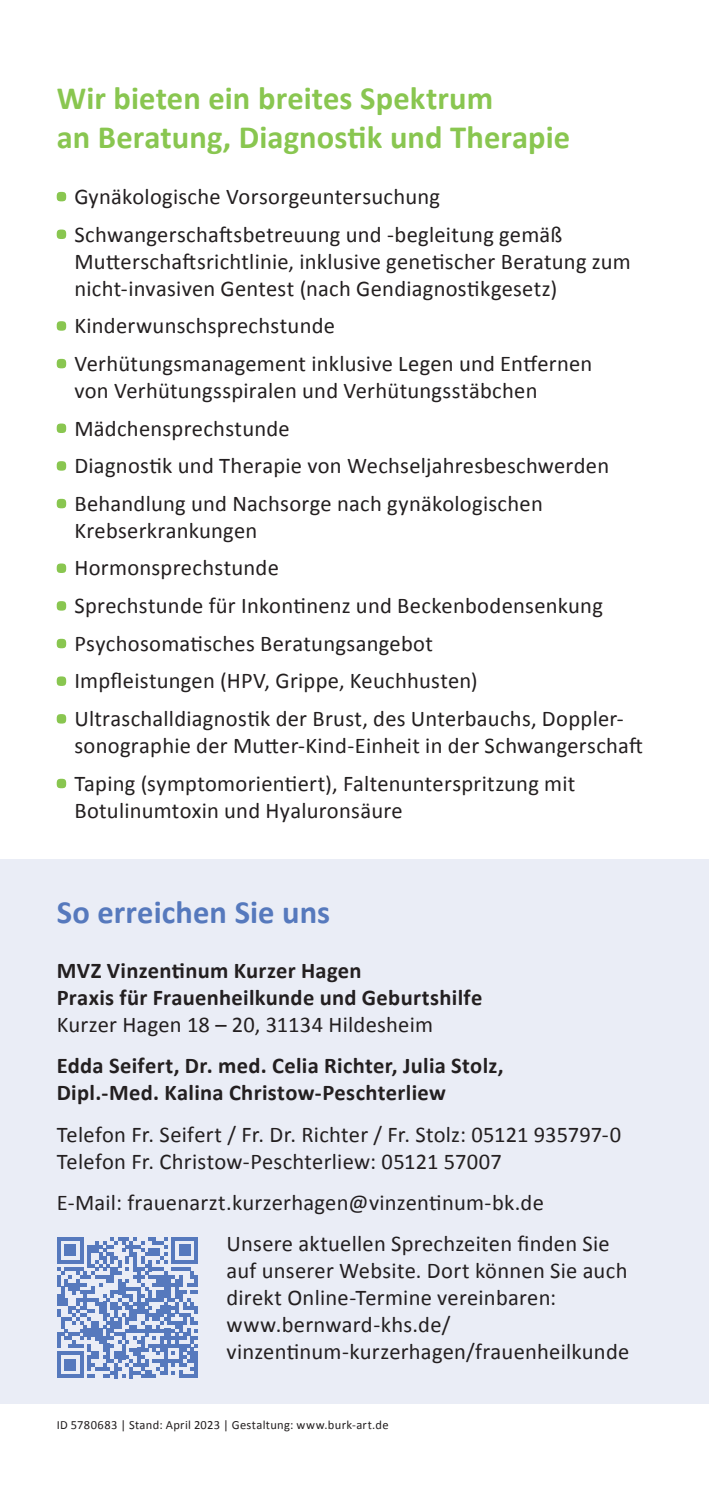
<style>
.page{position:relative;width:709px;height:1489px;background:#fff}
.page>*{position:absolute;margin:0;border:0;box-sizing:border-box;transform-origin:0 0}
.t1{font:700 32.5px/39px "Calibri";color:#89c650}
.t2{font:700 32.5px "Calibri";color:#5679bd}
.t3{font:22.5px/37.8px "Calibri";letter-spacing:.01em;color:#231f20}
.t4{font:700 22.5px/27px "Calibri";letter-spacing:.015em;color:#231f20}
.t5{font:12.5px "Calibri";letter-spacing:.025em;color:#231f20}
</style>
<div class="page">
<div style="left:0;top:859px;width:709px;height:544px;background:#eaedf6"></div>
<div style="left:57px;top:192px;width:9px;height:9px;background:#89c650;border-radius:4px"></div>
<div style="left:57px;top:229px;width:9px;height:10px;background:#89c650;border-radius:4px"></div>
<div style="left:57px;top:321px;width:9px;height:10px;background:#89c650;border-radius:4px"></div>
<div style="left:57px;top:359px;width:9px;height:9px;background:#89c650;border-radius:4px"></div>
<div style="left:57px;top:423px;width:9px;height:10px;background:#89c650;border-radius:4px"></div>
<div style="left:57px;top:461px;width:9px;height:9px;background:#89c650;border-radius:4px"></div>
<div style="left:57px;top:499px;width:9px;height:9px;background:#89c650;border-radius:4px"></div>
<div style="left:57px;top:563px;width:9px;height:10px;background:#89c650;border-radius:4px"></div>
<div style="left:57px;top:601px;width:9px;height:9px;background:#89c650;border-radius:4px"></div>
<div style="left:57px;top:638px;width:9px;height:10px;background:#89c650;border-radius:4px"></div>
<div style="left:57px;top:676px;width:9px;height:10px;background:#89c650;border-radius:4px"></div>
<div style="left:57px;top:714px;width:9px;height:9px;background:#89c650;border-radius:4px"></div>
<div style="left:57px;top:778px;width:9px;height:10px;background:#89c650;border-radius:4px"></div>
<svg style="left:57px;top:1237px;width:141px;height:141px"></svg>
<hr style="left:194px;top:1351px;width:4px;height:27px;background:#5679bd">
<h1 class="t1" style="left:57px;top:78px;width:515px">Wir bieten ein breites Spektrum<br>an Beratung, Diagnostik und Therapie</h1>
<p class="t3" style="left:74px;top:176px;width:489px">Gynäkologische Vorsorgeuntersuchung<br>Schwangerschaftsbetreuung und -begleitung gemäß</p>
<p class="t3" style="left:74px;top:246px;width:558px;line-height:27px">Mutterschaftsrichtlinie, inklusive genetischer Beratung zum nicht-invasiven Gentest (nach Gendiagnostikgesetz)</p>
<p class="t3" style="left:74px;top:306px;width:519px">Kinderwunschsprechstunde<br>Verhütungsmanagement inklusive Legen und Entfernen</p>
<p class="t3" style="left:74px;top:370px;width:536px">von Verhütungsspiralen und Verhütungsstäbchen Mädchensprechstunde<br>Diagnostik und Therapie von Wechseljahresbeschwerden Behandlung und Nachsorge nach gynäkologischen</p>
<p class="t3" style="left:74px;top:510px;width:549px">Krebserkrankungen<br>Hormonsprechstunde<br>Sprechstunde für Inkontinenz und Beckenbodensenkung Psychosomatisches Beratungsangebot<br>Impfleistungen (HPV, Grippe, Keuchhusten)<br>Ultraschalldiagnostik der Brust, des Unterbauchs, Doppler-</p>
<p class="t3" style="left:74px;top:725px;width:570px">sonographie der Mutter-Kind-Einheit in der Schwangerschaft<br>Taping (symptomorientiert), Faltenunterspritzung mit</p>
<p class="t3" style="left:74px;top:790px;width:330px">Botulinumtoxin und Hyaluronsäure</p>
<h1 class="t2" style="left:57px;top:891px;width:275px">So erreichen Sie uns</h1>
<p class="t4" style="left:57px;top:956px;width:427px">MVZ Vinzentinum Kurzer Hagen<br>Praxis für Frauenheilkunde und Geburtshilfe</p>
<p class="t3" style="left:57px;top:1004px;width:378px">Kurzer Hagen 18 – 20, 31134 Hildesheim</p>
<p class="t4" style="left:57px;top:1051px;width:448px">Edda Seifert, Dr. med. Celia Richter, Julia Stolz,<br>Dipl.-Med. Kalina Christow-Peschterliew</p>
<p class="t3" style="left:57px;top:1119px;width:566px;line-height:27px">Telefon Fr. Seifert / Fr. Dr. Richter / Fr. Stolz: 05121 935797-0<br>Telefon Fr. Christow-Peschterliew: 05121 57007</p>
<p class="t3" style="left:226px;top:1180px;width:385px;line-height:41.2px;text-indent:-170px">E-Mail: frauenarzt.kurzerhagen@vinzentinum-bk.de<br>Unsere aktuellen Sprechzeiten finden Sie</p>
<p class="t3" style="left:226px;top:1255px;width:404px;line-height:27px">auf unserer Website. Dort können Sie auch direkt Online-Termine vereinbaren: www.bernward-khs.de/ vinzentinum-kurzerhagen/frauenheilkunde</p>
<p class="t5" style="left:57px;top:1417px;width:333px">ID 5780683 | Stand: April 2023 | Gestaltung: www.burk-art.de</p>
</div>
